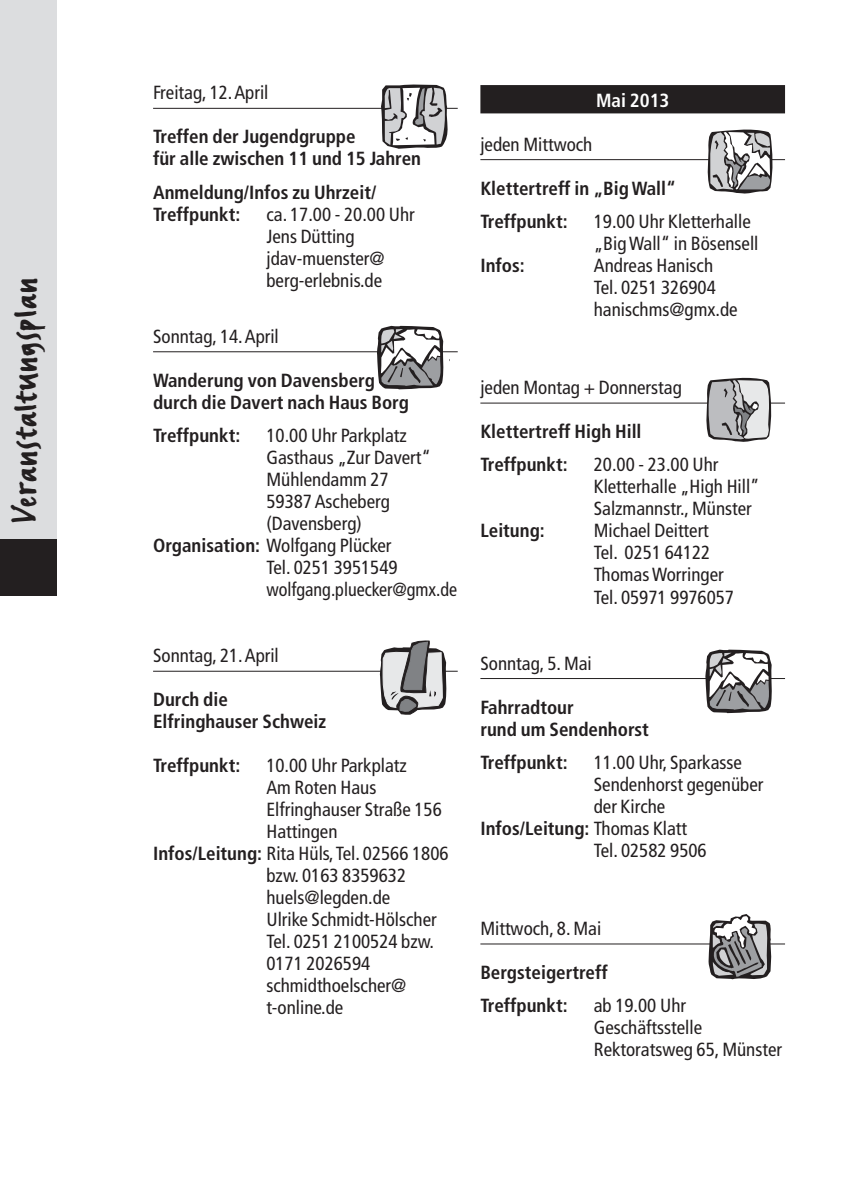
<style>
.page{position:relative;width:842px;height:1191px;background:#fff}
.page>*{position:absolute;margin:0;border:0;box-sizing:border-box;transform-origin:0 0}
.t1{font:40px "FF Erikrighthand";letter-spacing:.035em;color:#231f20}
.t2{font:condensed 19px/22px "Frutiger";color:#231f20}
.t3{font:700 condensed 19px/22px "Frutiger";color:#231f20}
.t4{font:condensed 19px "Frutiger";color:#231f20;scale:.95 1}
.t5{font:700 condensed 19px "Frutiger";color:#fff}
.s1{font-weight:700}
.s2{font-weight:400}
</style>
<div class="page">
<hr style="left:153px;top:108px;width:305px;height:1px;background:#231f20">
<hr style="left:153px;top:351px;width:305px;height:1px;background:#231f20">
<hr style="left:153px;top:670px;width:305px;height:1px;background:#231f20">
<div style="left:480px;top:85px;width:305px;height:28px;background:#231f20"></div>
<hr style="left:480px;top:159px;width:305px;height:1px;background:#231f20">
<hr style="left:480px;top:402px;width:305px;height:1px;background:#231f20">
<hr style="left:480px;top:678px;width:305px;height:1px;background:#231f20">
<hr style="left:480px;top:943px;width:305px;height:1px;background:#231f20">
<svg style="left:705px;top:649px;width:67px;height:64px"></svg>
<svg style="left:379px;top:640px;width:69px;height:74px"></svg>
<div style="left:0;top:0;width:57px;height:539px;background:#dcdddf"></div>
<div style="left:0;top:539px;width:57px;height:56px;background:#231f20"></div>
<svg style="left:704px;top:377px;width:68px;height:65px;background:#b1b1b2"></svg>
<svg style="left:708px;top:914px;width:64px;height:66px"></svg>
<svg style="left:381px;top:84px;width:69px;height:65px"></svg>
<svg style="left:377px;top:325px;width:73px;height:64px"></svg>
<svg style="left:706px;top:129px;width:67px;height:65px"></svg>
<h1 class="t1" style="left:-1px;top:522px;width:246px;rotate:-90deg">Veranstaltungsplan</h1>
<p class="t2" style="left:153px;top:83px;width:117px">Freitag, 12.April</p>
<p class="t3" style="left:153px;top:127px;width:270px">Treffen der Jugendgruppe<br>für alle zwischen 11 und 15 Jahren</p>
<p class="t3" style="left:153px;top:183px;width:225px">Anmeldung/Infos zu Uhrzeit/<br>Treffpunkt:</p>
<p class="t2" style="left:266px;top:205px;width:150px">ca. 17.00 - 20.00 Uhr<br>Jens Dütting jdav-muenster@ berg-erlebnis.de</p>
<p class="t2" style="left:153px;top:327px;width:127px">Sonntag, 14.April</p>
<p class="t3" style="left:153px;top:371px;width:257px">Wanderung von Davensberg durch die Davert nach Haus Borg</p>
<p class="t3" style="left:153px;top:426px;width:89px">Treffpunkt:</p>
<p class="t2" style="left:266px;top:426px;width:142px">10.00 Uhr Parkplatz</p>
<p class="t2" style="left:266px;top:448px;width:166px">Gasthaus „Zur Davert“</p>
<p class="t2" style="left:266px;top:470px;width:124px">Mühlendamm 27</p>
<p class="t2" style="left:266px;top:492px;width:125px">59387Ascheberg</p>
<p class="t2" style="left:266px;top:514px;width:97px">(Davensberg)</p>
<p class="t2" style="left:153px;top:536px;width:240px"><span class="s1">Organisation:</span> Wolfgang Plücker</p>
<p class="t2" style="left:266px;top:558px;width:133px">Tel. 0251 3951549</p>
<p class="t4" style="left:266px;top:582px;width:202px">wolfgang.pluecker@gmx.de</p>
<p class="t2" style="left:153px;top:646px;width:127px">Sonntag, 21.April</p>
<p class="t3" style="left:153px;top:690px;width:175px">Durch die<br>Elfringhauser Schweiz</p>
<p class="t3" style="left:153px;top:756px;width:89px">Treffpunkt:</p>
<p class="t2" style="left:266px;top:756px;width:142px">10.00 Uhr Parkplatz</p>
<p class="t2" style="left:266px;top:778px;width:112px">Am Roten Haus</p>
<p class="t2" style="left:266px;top:800px;width:177px">Elfringhauser Straße 156</p>
<p class="t2" style="left:266px;top:822px;width:73px">Hattingen</p>
<p class="t2" style="left:153px;top:844px;width:297px"><span class="s1">Infos/Leitung:</span> Rita Hüls,Tel. 02566 1806</p>
<p class="t2" style="left:266px;top:866px;width:141px">bzw. 0163 8359632</p>
<p class="t2" style="left:266px;top:888px;width:125px">huels@legden.de</p>
<p class="t2" style="left:266px;top:910px;width:172px">Ulrike Schmidt-Hölscher</p>
<p class="t2" style="left:266px;top:932px;width:169px">Tel. 0251 2100524 bzw.</p>
<p class="t2" style="left:266px;top:954px;width:105px">0171 2026594</p>
<p class="t2" style="left:266px;top:976px;width:142px">schmidthoelscher@</p>
<p class="t2" style="left:266px;top:998px;width:79px">t-online.de</p>
<p class="t5" style="left:596px;top:92px;width:75px">Mai 2013</p>
<p class="t2" style="left:480px;top:135px;width:113px">jeden Mittwoch</p>
<p class="t3" style="left:480px;top:173px;width:197px;line-height:33.4px">Klettertreff in „Big Wall“<br>Treffpunkt:</p>
<p class="t2" style="left:594px;top:212px;width:166px">19.00 Uhr Kletterhalle „BigWall“ in Bösensell</p>
<p class="t3" style="left:480px;top:256px;width:46px">Infos:</p>
<p class="t2" style="left:594px;top:256px;width:145px">Andreas Hanisch<br>Tel. 0251 326904 hanischms@gmx.de</p>
<p class="t2" style="left:480px;top:378px;width:203px">jeden Montag + Donnerstag</p>
<p class="t3" style="left:480px;top:416px;width:163px;line-height:33.4px">Klettertreff High Hill<br>Treffpunkt:</p>
<p class="t2" style="left:594px;top:455px;width:167px">20.00 - 23.00 Uhr<br>Kletterhalle „High Hill”<br>Salzmannstr., Münster</p>
<p class="t3" style="left:480px;top:521px;width:66px">Leitung:</p>
<p class="t2" style="left:594px;top:521px;width:142px">Michael Deittert<br>Tel. 0251 64122<br>ThomasWorringer<br>Tel. 05971 9976057</p>
<p class="t2" style="left:480px;top:653px;width:113px">Sonntag, 5. Mai</p>
<p class="t3" style="left:480px;top:697px;width:170px">Fahrradtour<br>rund um Sendenhorst</p>
<p class="t3" style="left:480px;top:753px;width:89px">Treffpunkt:</p>
<p class="t2" style="left:594px;top:753px;width:150px">11.00 Uhr, Sparkasse</p>
<p class="t2" style="left:594px;top:775px;width:171px">Sendenhorst gegenüber</p>
<p class="t2" style="left:594px;top:797px;width:73px">der Kirche</p>
<p class="t3" style="left:480px;top:819px;width:208px">Infos/Leitung: <span class="s2">Thomas Klatt</span></p>
<p class="t2" style="left:594px;top:841px;width:114px">Tel. 02582 9506</p>
<p class="t2" style="left:480px;top:919px;width:122px">Mittwoch, 8. Mai</p>
<p class="t3" style="left:480px;top:957px;width:129px;line-height:33.4px">Bergsteigertreff<br>Treffpunkt:</p>
<p class="t2" style="left:594px;top:996px;width:190px">ab 19.00 Uhr<br>Geschäftsstelle<br>Rektoratsweg 65, Münster</p>
</div>
